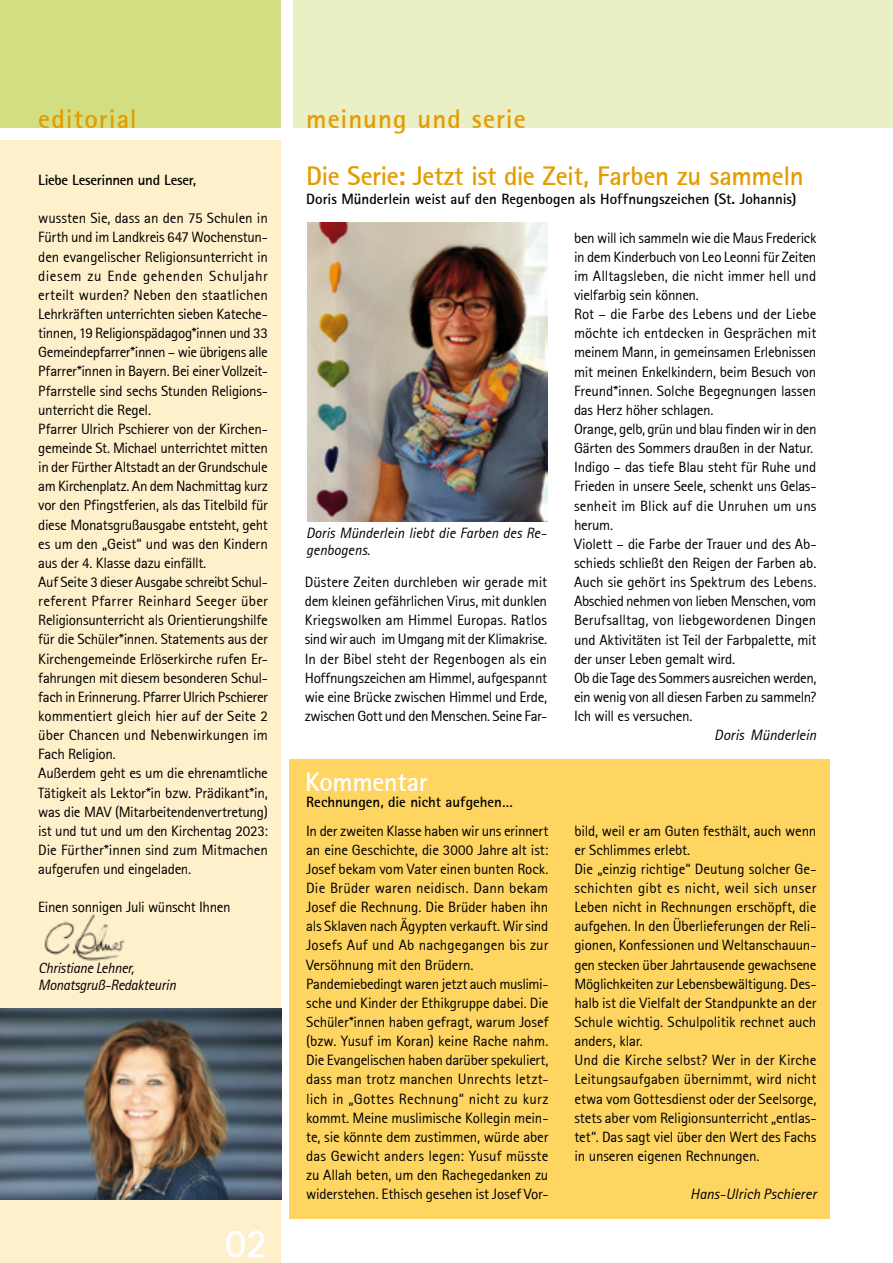
<style>
.page{position:relative;width:893px;height:1263px;background:#fff}
.page>*{position:absolute;margin:0;border:0;box-sizing:border-box;transform-origin:0 0}
.t1{font:40.5px "Rotis Sans Serif Bold 65";color:#fff}
.t2{font:27px "Rotis Sans Serif Bold 65";letter-spacing:-.005em;color:#e49c00}
.t3{font:27px "Rotis Sans Serif Bold 65";letter-spacing:.035em;color:#e49c00}
.t4{font:27px "Rotis Sans Serif Bold 65";letter-spacing:-.015em;color:#fff}
.t5{font:15px/19.2px "Rotis Sans Serif 55";letter-spacing:-.015em;color:#000}
.t6{font:15px "Rotis Sans Serif Bold 65";letter-spacing:-.005em;color:#000}
.t7{font:15px/16.5px "Rotis Sans Serif Italic 56";letter-spacing:-.005em;color:#000}
</style>
<div class="page">
<div style="left:293px;top:0;width:600px;height:128px;background:#eaefc5"></div>
<div style="left:0;top:0;width:281px;height:128px;background:#d3de82"></div>
<div style="left:0;top:140px;width:281px;height:1123px;background:#fff0cc"></div>
<img style="left:44px;top:914px;width:81px;height:47px">
<img style="left:0;top:1009px;width:281px;height:190px">
<div style="left:289px;top:759px;width:540px;height:459px;background:#fed561"></div>
<img style="left:307px;top:223px;width:240px;height:299px">
<h2 class="t3" style="left:38px;top:101px;width:100px">editorial</h2>
<p class="t6" style="left:38px;top:170px;width:159px">Liebe Leserinnen und Leser,</p>
<p class="t5" style="left:38px;top:208px;width:231px">wussten Sie, dass an den 75 Schulen in Fürth und im Landkreis 647 Wochenstun&shy;den evangelischer Religionsunterricht in diesem zu Ende gehenden Schuljahr erteilt wurden? Neben den staatlichen Lehrkräften unterrichten sieben Kateche&shy;tinnen, 19 Religionspädagog*innen und 33<br>Gemeindepfarrer*innen – wie übrigens alle Pfarrer*innen in Bayern. Bei einer Vollzeit-Pfarrstelle sind sechs Stunden Religions&shy;unterricht die Regel.<br>Pfarrer Ulrich Pschierer von der Kirchen&shy;gemeinde St. Michael unterrichtet mitten in der Fürther Altstadt an der Grundschule am Kirchenplatz. An dem Nachmittag kurz vor den Pfingstferien, als das Titelbild für diese Monatsgrußausgabe entsteht, geht es um den „Geist“ und was den Kindern aus der 4. Klasse dazu einfällt.<br>Auf Seite 3 dieser Ausgabe schreibt Schul&shy;referent Pfarrer Reinhard Seeger über Religionsunterricht als Orientierungshilfe für die Schüler*innen. Statements aus der Kirchengemeinde Erlöserkirche rufen Er&shy;fahrungen mit diesem besonderen Schul&shy;fach in Erinnerung. Pfarrer Ulrich Pschierer kommentiert gleich hier auf der Seite 2 über Chancen und Nebenwirkungen im Fach Religion.<br>Außerdem geht es um die ehrenamtliche Tätigkeit als Lektor*in bzw. Prädikant*in, was die MAV (Mitarbeitendenvertretung) ist und tut und um den Kirchentag 2023:<br>Die Fürther*innen sind zum Mitmachen aufgerufen und eingeladen.</p>
<p class="t5" style="left:38px;top:897px;width:194px">Einen sonnigen Juli wünscht Ihnen</p>
<p class="t7" style="left:38px;top:960px;width:139px">Christiane Lehner,<br>Monatsgruß-Redakteurin</p>
<h1 class="t1" style="left:225px;top:1217px;width:44px">02</h1>
<h2 class="t3" style="left:306px;top:101px;width:221px">meinung und serie</h2>
<h2 class="t2" style="left:306px;top:159px;width:499px">Die Serie: Jetzt ist die Zeit, Farben zu sammeln</h2>
<p class="t6" style="left:306px;top:190px;width:492px">Doris Münderlein weist auf den Regenbogen als Hoffnungszeichen (St. Johannis)</p>
<p class="t7" style="left:306px;top:525px;width:242px">Doris Münderlein liebt die Farben des Re&shy;genbogens.</p>
<p class="t5" style="left:305px;top:572px;width:244px;text-align:justify">Düstere Zeiten durchleben wir gerade mit dem kleinen gefährlichen Virus, mit dunklen Kriegswolken am Himmel Europas. Ratlos sind wir auch im Umgang mit der Klimakrise.<br>In der Bibel steht der Regenbogen als ein Hoffnungszeichen am Himmel, aufgespannt wie eine Brücke zwischen Himmel und Erde, zwischen Gott und den Menschen. Seine Far-</p>
<h2 class="t4" style="left:305px;top:764px;width:124px">Kommentar</h2>
<p class="t6" style="left:306px;top:792px;width:208px">Rechnungen, die nicht aufgehen…</p>
<p class="t5" style="left:306px;top:821px;width:244px">In der zweiten Klasse haben wir uns erinnert an eine Geschichte, die 3000 Jahre alt ist:<br>Josef bekam vom Vater einen bunten Rock.<br>Die Brüder waren neidisch. Dann bekam Josef die Rechnung. Die Brüder haben ihn als Sklaven nach Ägypten verkauft. Wir sind Josefs Auf und Ab nachgegangen bis zur Versöhnung mit den Brüdern.<br>Pandemiebedingt waren jetzt auch muslimi&shy;sche und Kinder der Ethikgruppe dabei. Die Schüler*innen haben gefragt, warum Josef (bzw. Yusuf im Koran) keine Rache nahm.<br>Die Evangelischen haben darüber spekuliert, dass man trotz manchen Unrechts letzt&shy;lich in „Gottes Rechnung“ nicht zu kurz kommt. Meine muslimische Kollegin mein&shy;te, sie könnte dem zustimmen, würde aber das Gewicht anders legen: Yusuf müsste zu Allah beten, um den Rachegedanken zu widerstehen. Ethisch gesehen ist Josef Vor-</p>
<p class="t5" style="left:574px;top:228px;width:244px">ben will ich sammeln wie die Maus Frederick in dem Kinderbuch von Leo Leonni für Zeiten im Alltagsleben, die nicht immer hell und vielfarbig sein können.<br>Rot – die Farbe des Lebens und der Liebe möchte ich entdecken in Gesprächen mit meinem Mann, in gemeinsamen Erlebnissen mit meinen Enkelkindern, beim Besuch von Freund*innen. Solche Begegnungen lassen das Herz höher schlagen.<br>Orange, gelb, grün und blau finden wir in den Gärten des Sommers draußen in der Natur.<br>Indigo – das tiefe Blau steht für Ruhe und Frieden in unsere Seele, schenkt uns Gelas&shy;senheit im Blick auf die Unruhen um uns herum.<br>Violett – die Farbe der Trauer und des Ab&shy;schieds schließt den Reigen der Farben ab.<br>Auch sie gehört ins Spektrum des Lebens.<br>Abschied nehmen von lieben Menschen, vom Berufsalltag, von liebgewordenen Dingen und Aktivitäten ist Teil der Farbpalette, mit der unser Leben gemalt wird.<br>Ob die Tage des Sommers ausreichen werden, ein wenig von all diesen Farben zu sammeln?<br>Ich will es versuchen.</p>
<p class="t7" style="left:714px;top:727px;width:104px">Doris Münderlein</p>
<p class="t5" style="left:574px;top:821px;width:244px">bild, weil er am Guten festhält, auch wenn er Schlimmes erlebt.<br>Die „einzig richtige“ Deutung solcher Ge&shy;schichten gibt es nicht, weil sich unser Leben nicht in Rechnungen erschöpft, die aufgehen. In den Überlieferungen der Reli&shy;gionen, Konfessionen und Weltanschauun&shy;gen stecken über Jahrtausende gewachsene Möglichkeiten zur Lebensbewältigung. Des&shy;halb ist die Vielfalt der Standpunkte an der Schule wichtig. Schulpolitik rechnet auch anders, klar.<br>Und die Kirche selbst? Wer in der Kirche Leitungsaufgaben übernimmt, wird nicht etwa vom Gottesdienst oder der Seelsorge, stets aber vom Religionsunterricht „entlas&shy;tet“. Das sagt viel über den Wert des Fachs in unseren eigenen Rechnungen.</p>
<p class="t7" style="left:690px;top:1186px;width:128px">Hans-Ulrich Pschierer</p>
</div>
